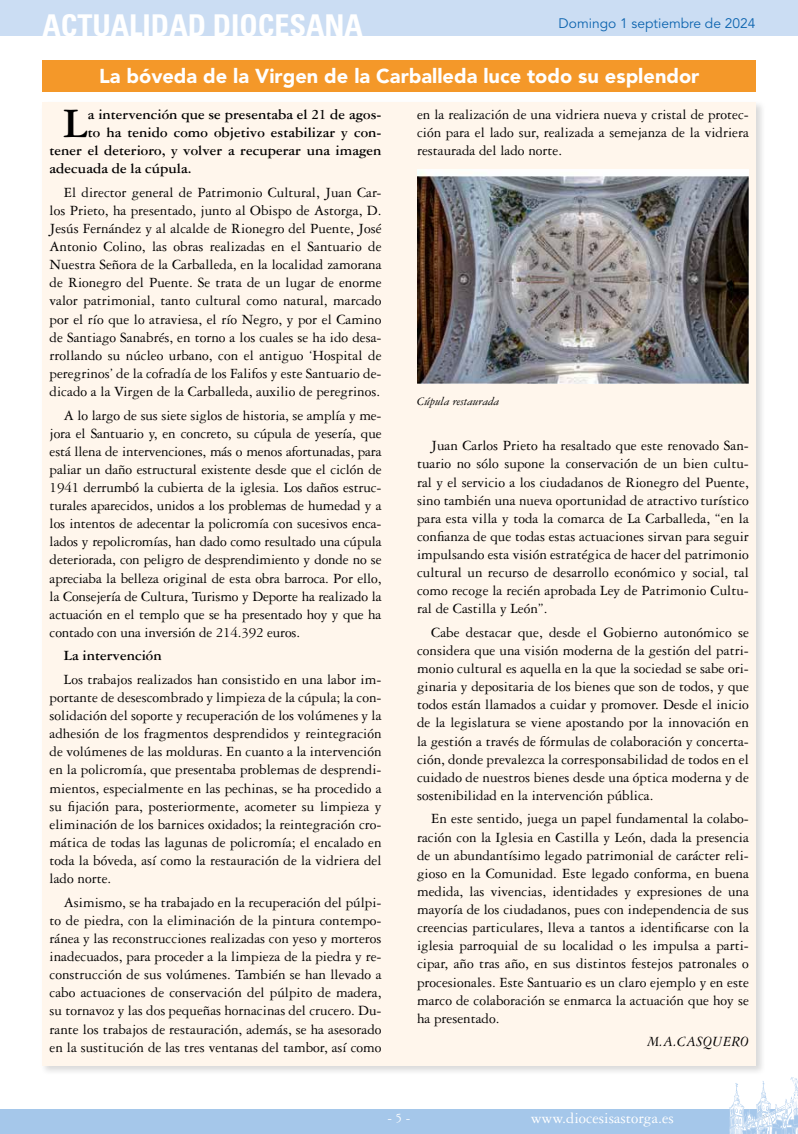
<style>
.page{position:relative;width:798px;height:1134px;background:#fff}
.page>*{position:absolute;margin:0;border:0;box-sizing:border-box;transform-origin:0 0}
.t1{font:700 44.62px "Garamond 3 LT Std";color:#000}
.t2{font:700 condensed 30px "Univers LT Std";color:#fff}
.t3{font:900 20px "Avenir LT Std";color:#fff}
.t4{font:16.25px "Garamond 3 LT Std";color:#fff}
.t5{font:15px/18.1px "Garamond 3 LT Std";color:#000;text-align:justify}
.t6{font:700 15px "Garamond 3 LT Std";color:#000}
.t7{font:italic 15px "Garamond 3 LT Std";color:#000}
.t8{font:13.75px "Avenir LT Std";color:#0c64af}
.t9{font:13.75px "Garamond 3 LT Std";color:#fff}
.t10{font:italic 12.5px "Garamond 3 LT Std";color:#000}
</style>
<div class="page">
<div style="left:0;top:1109px;width:797px;height:25px;background:#a5c7ea"></div>
<div style="left:0;top:0;width:797px;height:35px;background:#cbddf3"></div>
<svg style="left:729px;top:1077px;width:68px;height:57px"></svg>
<div style="left:40px;top:100px;width:725px;height:975px;background:#000;opacity:.15"></div>
<div style="left:43px;top:102px;width:712px;height:963px;background:#fff6ec"></div>
<div style="left:43px;top:60px;width:712px;height:32px;background:#f49829"></div>
<img style="left:417px;top:170px;width:331px;height:213px">
<h2 class="t2" style="left:43px;top:7px;width:322px">ACTUALIDAD DIOCESANA</h2>
<p class="t8" style="left:558px;top:16px;width:198px">Domingo 1 septiembre de 2024</p>
<h3 class="t3" style="left:99px;top:64px;width:601px">La bóveda de la Virgen de la Carballeda luce todo su esplendor</h3>
<h1 class="t1" style="left:63px;top:99px;width:26px">L</h1>
<p class="t6" style="left:88px;top:106px;width:295px">a intervención que se presentaba el 21 de agos-</p>
<p class="t6" style="left:88px;top:124px;width:295px">to ha tenido como objetivo estabilizar y con-</p>
<p class="t6" style="left:50px;top:142px;width:333px">tener el deterioro, y volver a recuperar una imagen</p>
<p class="t6" style="left:50px;top:160px;width:143px">adecuada de la cúpula.</p>
<p class="t5" style="left:50px;top:183px;width:333px;text-indent:14px">El director general de Patrimonio Cultural, Juan Car&shy;los Prieto, ha presentado, junto al Obispo de Astorga, D.<br>Jesús Fernández y al alcalde de Rionegro del Puente, José Antonio Colino, las obras realizadas en el Santuario de Nuestra Señora de la Carballeda, en la localidad zamorana de Rionegro del Puente. Se trata de un lugar de enorme valor patrimonial, tanto cultural como natural, marcado por el río que lo atraviesa, el río Negro, y por el Camino de Santiago Sanabrés, en torno a los cuales se ha ido desa&shy;rrollando su núcleo urbano, con el antiguo ‘Hospital de peregrinos’ de la cofradía de los Falifos y este Santuario de&shy;dicado a la Virgen de la Carballeda, auxilio de peregrinos.</p>
<p class="t5" style="left:50px;top:406px;width:333px;text-indent:14px">A lo largo de sus siete siglos de historia, se amplía y me&shy;jora el Santuario y, en concreto, su cúpula de yesería, que está llena de intervenciones, más o menos afortunadas, para paliar un daño estructural existente desde que el ciclón de 1941 derrumbó la cubierta de la iglesia. Los daños estruc&shy;turales aparecidos, unidos a los problemas de humedad y a los intentos de adecentar la policromía con sucesivos enca&shy;lados y repolicromías, han dado como resultado una cúpula deteriorada, con peligro de desprendimiento y donde no se apreciaba la belleza original de esta obra barroca. Por ello, la Consejería de Cultura, Turismo y Deporte ha realizado la actuación en el templo que se ha presentado hoy y que ha contado con una inversión de 214.392 euros.</p>
<p class="t6" style="left:64px;top:648px;width:99px">La intervención</p>
<p class="t5" style="left:50px;top:670px;width:333px;text-indent:14px">Los trabajos realizados han consistido en una labor im&shy;portante de desescombrado y limpieza de la cúpula; la con&shy;solidación del soporte y recuperación de los volúmenes y la adhesión de los fragmentos desprendidos y reintegración de volúmenes de las molduras. En cuanto a la intervención en la policromía, que presentaba problemas de desprendi&shy;mientos, especialmente en las pechinas, se ha procedido a su fijación para, posteriormente, acometer su limpieza y eliminación de los barnices oxidados; la reintegración cro&shy;mática de todas las lagunas de policromía; el encalado en toda la bóveda, así como la restauración de la vidriera del lado norte.</p>
<p class="t5" style="left:50px;top:893px;width:333px;text-indent:14px">Asimismo, se ha trabajado en la recuperación del púlpi&shy;to de piedra, con la eliminación de la pintura contempo&shy;ránea y las reconstrucciones realizadas con yeso y morteros inadecuados, para proceder a la limpieza de la piedra y re&shy;construcción de sus volúmenes. También se han llevado a cabo actuaciones de conservación del púlpito de madera, su tornavoz y las dos pequeñas hornacinas del crucero. Du&shy;rante los trabajos de restauración, además, se ha asesorado en la sustitución de las tres ventanas del tambor, así como</p>
<p class="t5" style="left:417px;top:105px;width:333px">en la realización de una vidriera nueva y cristal de protec&shy;ción para el lado sur, realizada a semejanza de la vidriera restaurada del lado norte.</p>
<p class="t10" style="left:417px;top:394px;width:84px">Cúpula restaurada</p>
<p class="t5" style="left:417px;top:437px;width:333px;text-indent:14px">Juan Carlos Prieto ha resaltado que este renovado San&shy;tuario no sólo supone la conservación de un bien cultu&shy;ral y el servicio a los ciudadanos de Rionegro del Puente, sino también una nueva oportunidad de atractivo turístico para esta villa y toda la comarca de La Carballeda, “en la confianza de que todas estas actuaciones sirvan para seguir impulsando esta visión estratégica de hacer del patrimonio cultural un recurso de desarrollo económico y social, tal como recoge la recién aprobada Ley de Patrimonio Cultu&shy;ral de Castilla y León”.</p>
<p class="t5" style="left:417px;top:623px;width:333px;text-indent:14px">Cabe destacar que, desde el Gobierno autonómico se considera que una visión moderna de la gestión del patri&shy;monio cultural es aquella en la que la sociedad se sabe ori&shy;ginaria y depositaria de los bienes que son de todos, y que todos están llamados a cuidar y promover. Desde el inicio de la legislatura se viene apostando por la innovación en la gestión a través de fórmulas de colaboración y concerta&shy;ción, donde prevalezca la corresponsabilidad de todos en el cuidado de nuestros bienes desde una óptica moderna y de sostenibilidad en la intervención pública.</p>
<p class="t5" style="left:417px;top:810px;width:333px;text-indent:14px">En este sentido, juega un papel fundamental la colabo&shy;ración con la Iglesia en Castilla y León, dada la presencia de un abundantísimo legado patrimonial de carácter reli&shy;gioso en la Comunidad. Este legado conforma, en buena medida, las vivencias, identidades y expresiones de una mayoría de los ciudadanos, pues con independencia de sus creencias particulares, lleva a tantos a identificarse con la iglesia parroquial de su localidad o les impulsa a parti&shy;cipar, año tras año, en sus distintos festejos patronales o procesionales. Este Santuario es un claro ejemplo y en este marco de colaboración se enmarca la actuación que hoy se ha presentado.</p>
<p class="t7" style="left:647px;top:1034px;width:103px">M.A.CASQUERO</p>
<p class="t9" style="left:387px;top:1110px;width:24px">- 5 -</p>
<p class="t4" style="left:530px;top:1109px;width:144px">www.diocesisastorga.es</p>
</div>
